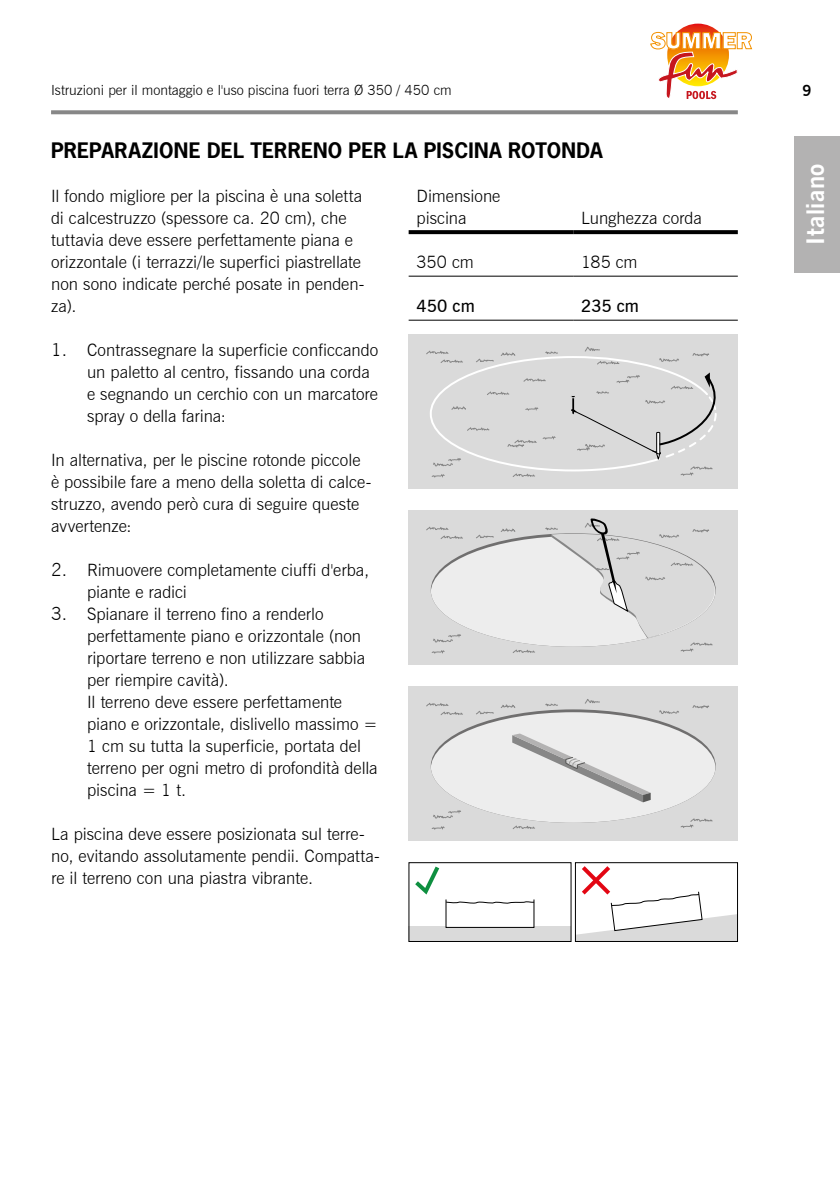
<style>
.page{position:relative;width:840px;height:1191px;background:#fff}
.page>*{position:absolute;margin:0;border:0;box-sizing:border-box;transform-origin:0 0}
.t1{font:700 24px "News Gothic BT";letter-spacing:.02em;color:#fff}
.t2{font:800 24px "Franklin Gothic";color:#fff}
.t3{font:700 20px "News Gothic LT";letter-spacing:.01em;color:#000}
.t4{font:300 17px/22px "News Gothic BT";color:#000}
.t5{font:600 17px "News Gothic BT";letter-spacing:-.005em;color:#000}
.t6{font:700 15px "News Gothic BT";color:#000}
.t7{font:300 14px "News Gothic BT";color:#000}
.s1{font-size:18px}
</style>
<div class="page">
<svg style="left:51px;top:110px;width:686px;height:4px;background:#8f8f8f"></svg>
<div style="left:794px;top:136px;width:45px;height:136px;background:#b3b2b2"></div>
<img style="left:666px;top:24px;width:62px;height:62px;border-radius:31px">
<svg style="left:650px;top:32px;width:102px;height:67px"></svg>
<svg style="left:408px;top:230px;width:165px;height:4px"></svg>
<svg style="left:573px;top:230px;width:164px;height:4px"></svg>
<hr style="left:408px;top:276px;width:165px;height:1px;background:#000">
<hr style="left:573px;top:276px;width:164px;height:1px;background:#000">
<hr style="left:408px;top:320px;width:165px;height:1px;background:#000">
<hr style="left:573px;top:320px;width:164px;height:1px;background:#000">
<div style="left:408px;top:334px;width:329px;height:154px;background:#dadada"></div>
<svg style="left:426px;top:347px;width:291px;height:131px"></svg>
<div style="left:408px;top:510px;width:329px;height:154px;background:#dadada"></div>
<svg style="left:426px;top:518px;width:289px;height:136px"></svg>
<div style="left:408px;top:686px;width:329px;height:154px;background:#dadada"></div>
<svg style="left:426px;top:699px;width:289px;height:131px"></svg>
<div style="left:408px;top:926px;width:163px;height:15px;background:#dadada"></div>
<svg style="left:574px;top:862px;width:163px;height:79px"></svg>
<svg style="left:410px;top:862px;width:124px;height:42px"></svg>
<p class="t7" style="left:51px;top:82px;width:402px">Istruzioni per il montaggio e l'uso piscina fuori terra Ø 350 / 450 cm</p>
<h1 class="t2" style="left:650px;top:25px;width:103px">SUMMER</h1>
<p class="t3" style="left:51px;top:137px;width:553px">PREPARAZIONE DEL TERRENO PER LA PISCINA ROTONDA</p>
<p class="t4" style="left:51px;top:185px;width:315px">Il fondo migliore per la piscina è una soletta di calcestruzzo (spessore ca. 20 cm), che tuttavia deve essere perfettamente piana e orizzontale (i terrazzi/le superfici piastrellate non sono indicate perché posate in penden&shy;za).</p>
<p class="t4" style="left:87px;top:339px;width:292px;text-indent:-36px"><span class="s1">1.</span> Contrassegnare la superficie conficcando un paletto al centro, fissando una corda e segnando un cerchio con un marcatore spray o della farina:</p>
<p class="t4" style="left:51px;top:449px;width:321px">In alternativa, per le piscine rotonde piccole è possibile fare a meno della soletta di calce&shy;struzzo, avendo però cura di seguire queste avvertenze:</p>
<p class="t4" style="left:87px;top:559px;width:283px;text-indent:-36px"><span class="s1">2.</span> Rimuovere completamente ciuffi d'erba, piante e radici</p>
<p class="t4" style="left:87px;top:603px;width:292px;text-indent:-36px"><span class="s1">3.</span> Spianare il terreno fino a renderlo perfettamente piano e orizzontale (non riportare terreno e non utilizzare sabbia per riempire cavità).<br>Il terreno deve essere perfettamente piano e orizzontale, dislivello massimo = 1 cm su tutta la superficie, portata del terreno per ogni metro di profondità della piscina = 1 t.</p>
<p class="t4" style="left:51px;top:823px;width:330px">La piscina deve essere posizionata sul terre&shy;no, evitando assolutamente pendii. Compatta&shy;re il terreno con una piastra vibrante.</p>
<p class="t4" style="left:416px;top:185px;width:85px">Dimensione piscina</p>
<p class="t4" style="left:581px;top:207px;width:122px">Lunghezza corda</p>
<p class="t4" style="left:416px;top:251px;width:59px">350 cm</p>
<p class="t4" style="left:581px;top:251px;width:58px">185 cm</p>
<p class="t5" style="left:416px;top:296px;width:60px">450 cm</p>
<p class="t5" style="left:581px;top:296px;width:59px">235 cm</p>
<p class="t6" style="left:802px;top:82px;width:11px">9</p>
<h1 class="t1" style="left:800px;top:245px;width:83px;rotate:-90deg">Italiano</h1>
</div>
